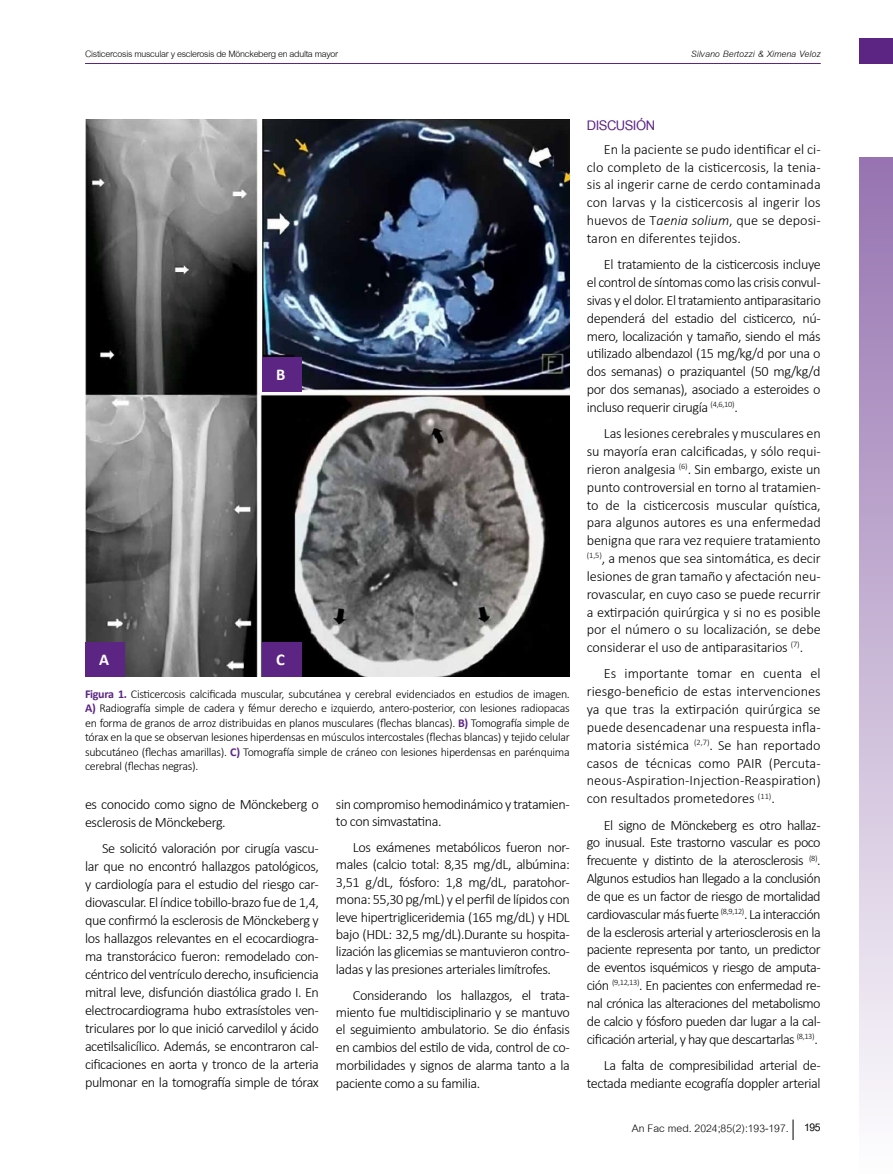
<style>
.page{position:relative;width:893px;height:1174px;background:#fff}
.page>*{position:absolute;margin:0;border:0;box-sizing:border-box;transform-origin:0 0}
.t1{font:700 20.25px "Cordia UPC";letter-spacing:-.025em;color:#5c2483}
.t2{font:700 16.5px "Calibri";color:#fff}
.t3{font:15.9px "Cordia UPC";color:#000}
.t4{font:300 14.25px/17.9px "Calibri";letter-spacing:-.03em;color:#000;text-align:justify}
.t5{font:13.5px "Cordia UPC";letter-spacing:-.02em;color:#000}
.t6{font:italic 13.5px "Cordia UPC";color:#000}
.t7{font:300 12px/14.4px "Calibri";letter-spacing:-.025em;color:#000;text-align:justify}
.s1{font-weight:700;color:#5c2483}
.s2{font-style:italic}
.s3{font-size:15.75px}
.s4{font-weight:700;font-size:15.75px}
</style>
<div class="page">
<div style="left:859px;top:157px;width:34px;height:1017px;background:linear-gradient(to bottom,#9673b0,#fefdfe)"></div>
<div style="left:859px;top:38px;width:34px;height:26px;background:#5c2483"></div>
<hr style="left:85px;top:63px;width:736px;height:1px;background:#5c2483">
<svg style="left:793px;top:1119px;width:1px;height:21px"></svg>
<img style="left:85px;top:119px;width:485px;height:557px">
<div style="left:262px;top:357px;width:39px;height:34px;background:#5c2483"></div>
<div style="left:262px;top:642px;width:39px;height:34px;background:#5c2483"></div>
<div style="left:85px;top:642px;width:39px;height:34px;background:#5c2483"></div>
<p class="t5" style="left:85px;top:45px;width:255px">Cisticercosis muscular y esclerosis de Mönckeberg en adulta mayor</p>
<p class="t6" style="left:691px;top:45px;width:131px">Silvano Bertozzi &amp; Ximena Veloz</p>
<p class="t2" style="left:276px;top:362px;width:11px">B</p>
<p class="t2" style="left:99px;top:647px;width:11px">A</p>
<p class="t2" style="left:276px;top:647px;width:10px">C</p>
<p class="t7" style="left:85px;top:687px;width:486px"><span class="s1">Figura 1.</span> Cisticercosis calcificada muscular, subcutánea y cerebral evidenciados en estudios de imagen.<br><span class="s1">A)</span> Radiografía simple de cadera y fémur derecho e izquierdo, antero-posterior, con lesiones radiopacas en forma de granos de arroz distribuidas en planos musculares (flechas blancas). <span class="s1">B)</span> Tomografía simple de tórax en la que se observan lesiones hiperdensas en músculos intercostales (flechas blancas) y tejido celular subcutáneo (flechas amarillas). <span class="s1">C)</span> Tomografía simple de cráneo con lesiones hiperdensas en parénquima cerebral (flechas negras).</p>
<p class="t4" style="left:85px;top:794px;width:235px">es conocido como signo de Mönckeberg o esclerosis de Mönckeberg.</p>
<p class="t4" style="left:85px;top:839px;width:235px;text-indent:17px">Se solicitó valoración por cirugía vascu&shy;lar que no encontró hallazgos patológicos, y cardiología para el estudio del riesgo car&shy;diovascular. El índice tobillo-brazo fue de 1,4, que confirmó la esclerosis de Mönckeberg y los hallazgos relevantes en el ecocardiogra&shy;ma transtorácico fueron: remodelado con&shy;céntrico del ventrículo derecho, insuficiencia mitral leve, disfunción diastólica grado I. En electrocardiograma hubo extrasístoles ven&shy;triculares por lo que inició carvedilol y ácido acetilsalicílico. Además, se encontraron cal&shy;cificaciones en aorta y tronco de la arteria pulmonar en la tomografía simple de tórax</p>
<p class="t4" style="left:336px;top:795px;width:235px;line-height:17.4px">sin compromiso hemodinámico y tratamien&shy;to con simvastatina.</p>
<p class="t4" style="left:336px;top:838px;width:235px;line-height:17.4px;text-indent:17px">Los exámenes metabólicos fueron nor&shy;males (calcio total: 8,35 mg/dL, albúmina:<br>3,51 g/dL, fósforo: 1,8 mg/dL, paratohor&shy;mona: 55,30 pg/mL) y el perfil de lípidos con leve hipertrigliceridemia (165 mg/dL) y HDL bajo (HDL: 32,5 mg/dL).Durante su hospita&shy;lización las glicemias se mantuvieron contro&shy;ladas y las presiones arteriales limítrofes.</p>
<p class="t4" style="left:336px;top:985px;width:235px;text-indent:17px">Considerando los hallazgos, el trata&shy;miento fue multidisciplinario y se mantuvo el seguimiento ambulatorio. Se dio énfasis en cambios del estilo de vida, control de co&shy;morbilidades y signos de alarma tanto a la paciente como a su familia.</p>
<h1 class="t1" style="left:587px;top:114px;width:70px">DISCUSIÓN</h1>
<p class="t4" style="left:587px;top:140px;width:235px;text-indent:17px">En la paciente se pudo identificar el ci&shy;clo completo de la cisticercosis, la tenia&shy;sis al ingerir carne de cerdo contaminada con larvas y la cisticercosis al ingerir los huevos de T<span class="s2">aenia solium</span>, que se deposi&shy;taron en diferentes tejidos.</p>
<p class="t4" style="left:587px;top:255px;width:235px;text-indent:17px">El tratamiento de la cisticercosis incluye el control de síntomas como las crisis convul&shy;sivas y el dolor. El tratamiento antiparasitario dependerá del estadio del cisticerco, nú&shy;mero, localización y tamaño, siendo el más utilizado albendazol (15 mg/kg/d por una o dos semanas) o praziquantel (50 mg/kg/d por dos semanas), asociado a esteroides o incluso requerir cirugía <sup>(4,6,10)</sup>.</p>
<p class="t4" style="left:587px;top:424px;width:235px;text-indent:17px">Las lesiones cerebrales y musculares en su mayoría eran calcificadas, y sólo requi&shy;rieron analgesia <sup>(6)</sup>. Sin embargo, existe un punto controversial en torno al tratamien&shy;to de la cisticercosis muscular quística, para algunos autores es una enfermedad benigna que rara vez requiere tratamiento <sup>(1,5)</sup>, a menos que sea sintomática, es decir lesiones de gran tamaño y afectación neu&shy;rovascular, en cuyo caso se puede recurrir a extirpación quirúrgica y si no es posible por el número o su localización, se debe considerar el uso de antiparasitarios <sup>(7)</sup>.</p>
<p class="t4" style="left:587px;top:664px;width:235px;text-indent:17px">Es importante tomar en cuenta el riesgo-beneficio de estas intervenciones ya que tras la extirpación quirúrgica se puede desencadenar una respuesta infla&shy;matoria sistémica <sup>(2,7)</sup>. Se han reportado casos de técnicas como PAIR (Percuta&shy;neous-Aspiration-Injection-Reaspiration) con resultados prometedores <sup>(11)</sup>.</p>
<p class="t4" style="left:587px;top:815px;width:235px;text-indent:17px">El signo de Mönckeberg es otro hallaz&shy;go inusual. Este trastorno vascular es poco frecuente y distinto de la aterosclerosis <sup>(8)</sup>.<br>Algunos estudios han llegado a la conclusión de que es un factor de riesgo de mortalidad cardiovascular más fuerte <sup>(8,9,12)</sup>. La interacción de la esclerosis arterial y arteriosclerosis en la paciente representa por tanto, un predictor de eventos isquémicos y riesgo de amputa&shy;ción <sup>(9,12,13)</sup>. En pacientes con enfermedad re&shy;nal crónica las alteraciones del metabolismo de calcio y fósforo pueden dar lugar a la cal&shy;cificación arterial, y hay que descartarlas <sup>(8,13)</sup>.</p>
<p class="t4" style="left:587px;top:1056px;width:235px;text-align:right">La falta de compresibilidad arterial de&shy;tectada mediante ecografía doppler arterial</p>
<p class="t3" style="left:632px;top:1117px;width:190px">An Fac med. 2024;85(2)<span class="s3">:193-197.</span> <span class="s4">195</span></p>
</div>
